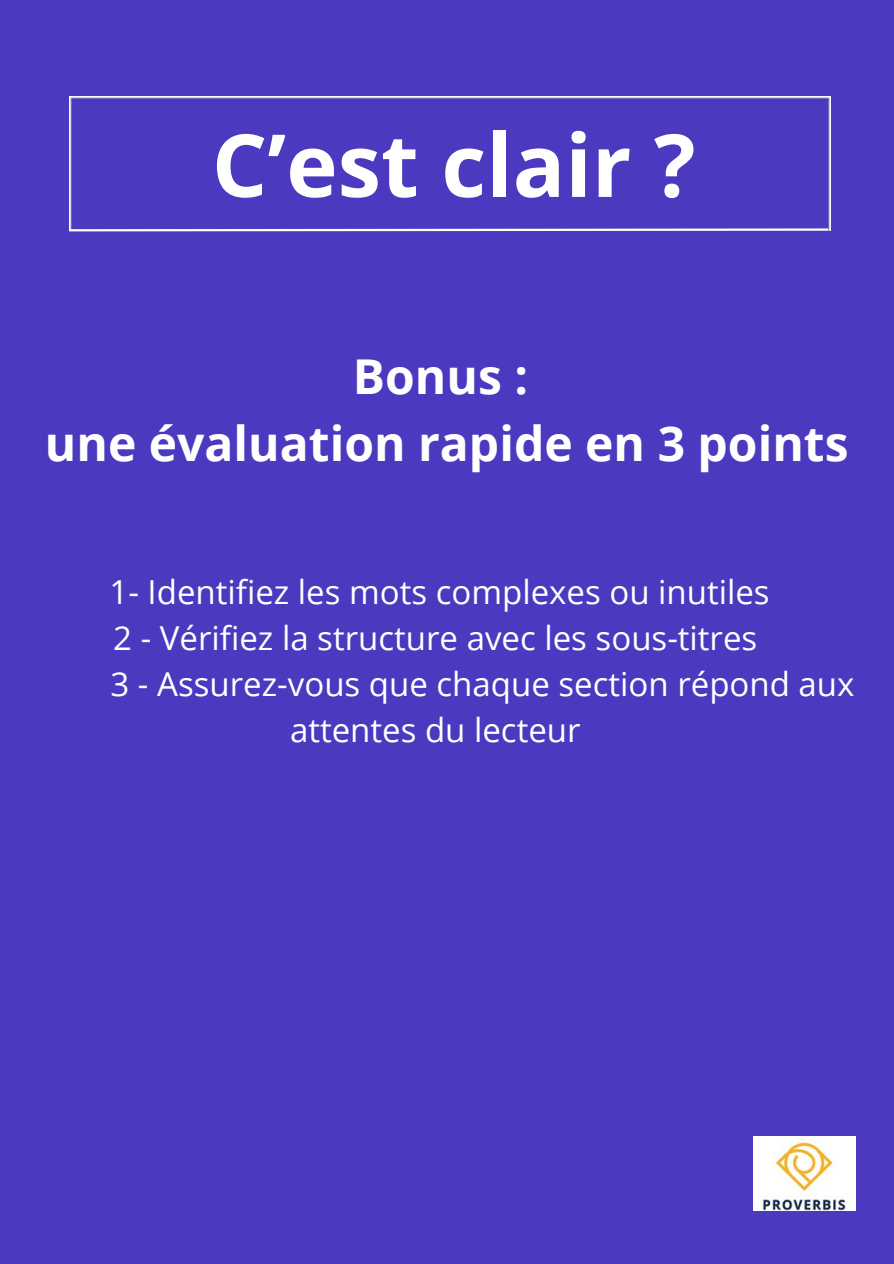
<style>
.page{position:relative;width:894px;height:1264px;background:#fff}
.page>*{position:absolute;margin:0;border:0;box-sizing:border-box;transform-origin:0 0}
.t1{font:700 87px "Open Sans";color:#fff}
.t2{font:700 48px/66.3px "Open Sans";color:#fff;text-align:center}
.t3{font:33px/46.2px "Open Sans";color:#fff}
</style>
<div class="page">
<div style="left:0;top:0;width:893px;height:1263px;background:#4b39bf"></div>
<img style="left:69px;top:96px;width:761px;height:131px">
<svg style="left:69px;top:227px;width:761px;height:5px"></svg>
<img style="left:753px;top:1136px;width:102px;height:74px">
<h1 class="t1" style="left:212px;top:104px;width:485px">C’est clair ?</h1>
<h2 class="t2" style="left:45px;top:342px;width:805px">Bonus :<br>une évaluation rapide en 3 points</h2>
<p class="t3" style="left:109px;top:567px;width:661px">1- Identifiez les mots complexes ou inutiles</p>
<p class="t3" style="left:113px;top:613px;width:645px">2 - Vérifiez la structure avec les sous-titres</p>
<p class="t3" style="left:290px;top:660px;width:566px;text-indent:-179px">3 - Assurez-vous que chaque section répond aux attentes du lecteur</p>
</div>
